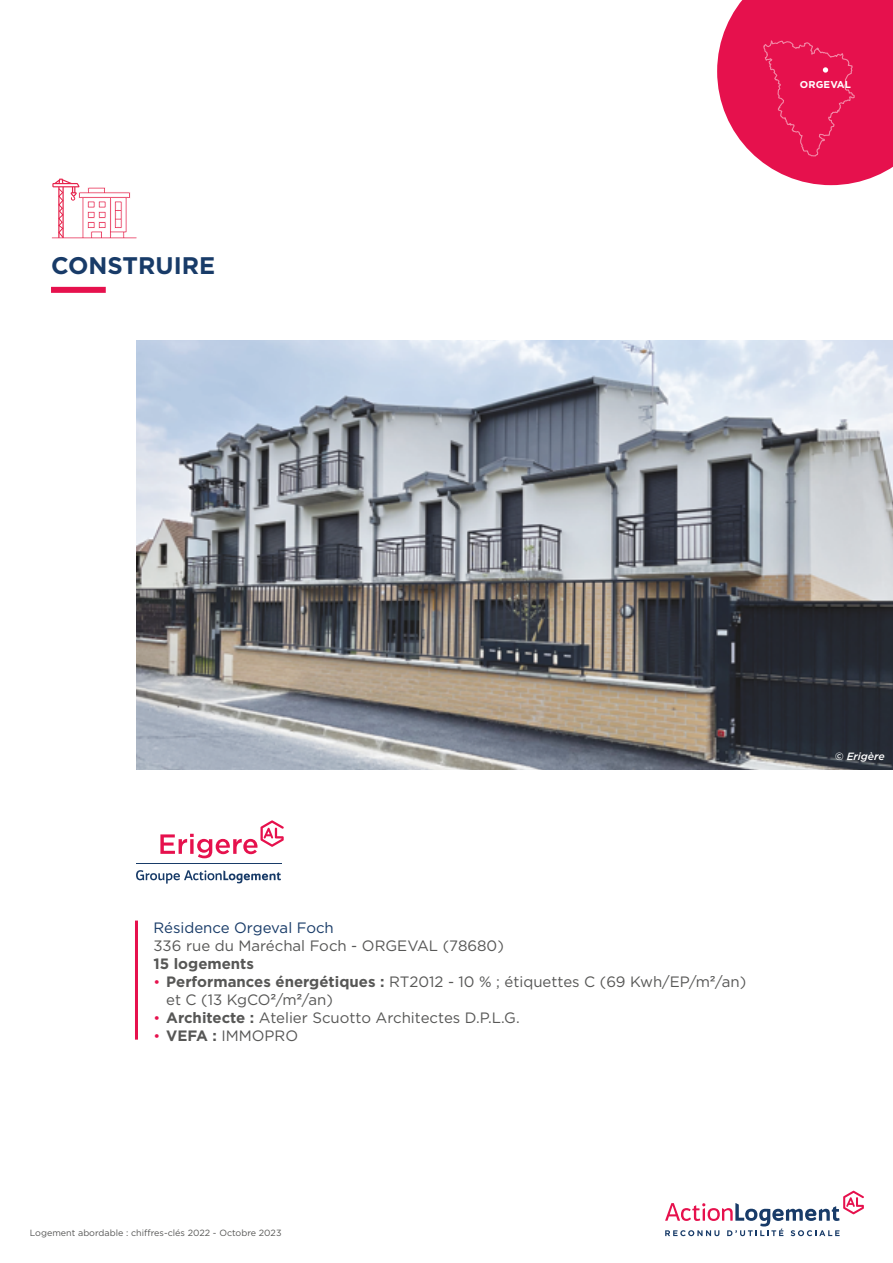
<style>
.page{position:relative;width:893px;height:1263px;background:#fff}
.page>*{position:absolute;margin:0;border:0;box-sizing:border-box;transform-origin:0 0}
.t1{font:700 24px "Gotham";color:#183b68}
.t2{font:15px/18px "Gotham";color:#575756}
.t3{font:15px "Gotham";color:#183b68}
.t4{font:700 15px "Gotham";color:#575756}
.t5{font:italic 500 10.5px "Gotham";color:#fff}
.t6{font:700 9.9px "Gotham";letter-spacing:.01em;color:#fff}
.t7{font:9px "Gotham";color:#575756}
.s1{font-size:14.25px;color:#e6114d}
.s2{font-weight:700}
.s3{font-family:"Arial"}
</style>
<div class="page">
<svg style="left:665px;top:1191px;width:199px;height:45px"></svg>
<svg style="left:52px;top:179px;width:85px;height:60px"></svg>
<div style="left:51px;top:287px;width:55px;height:6px;background:#e6114d"></div>
<img style="left:136px;top:340px;width:757px;height:430px">
<hr style="left:135px;top:920px;width:3px;height:120px;background:#e6114d">
<svg style="left:136px;top:870px;width:145px;height:14px"></svg>
<hr style="left:136px;top:863px;width:146px;height:1px;background:#183b68">
<svg style="left:160px;top:820px;width:124px;height:38px"></svg>
<svg style="left:717px;top:0;width:176px;height:185px"></svg>
<h1 class="t1" style="left:51px;top:249px;width:166px">CONSTRUIRE</h1>
<p class="t6" style="left:800px;top:78px;width:53px">ORGEVAL</p>
<p class="t3" style="left:153px;top:918px;width:182px">Résidence Orgeval Foch</p>
<p class="t2" style="left:153px;top:936px;width:352px">336 rue du Maréchal Foch - ORGEVAL (78680)</p>
<p class="t4" style="left:153px;top:953px;width:102px">15 logements</p>
<p class="t2" style="left:166px;top:972px;width:582px;text-indent:-13px"><span class="s1">•</span> <span class="s2">Performances énergétiques :</span> RT2012 - 10 % ; étiquettes C (69 Kwh/EP/m<span class="s3">²</span>/an) et C (13 KgCO<span class="s3">²</span>/m<span class="s3">²</span>/an)</p>
<p class="t2" style="left:153px;top:1008px;width:368px"><span class="s1">•</span> <span class="s2">Architecte :</span> Atelier Scuotto Architectes D.P.L.G.</p>
<p class="t2" style="left:153px;top:1026px;width:146px"><span class="s1">•</span> <span class="s2">VEFA :</span> IMMOPRO</p>
<p class="t7" style="left:30px;top:1227px;width:253px">Logement abordable : chiffres-clés 2022 - Octobre 2023</p>
<p class="t5" style="left:835px;top:751px;width:51px">© Erigère</p>
</div>
